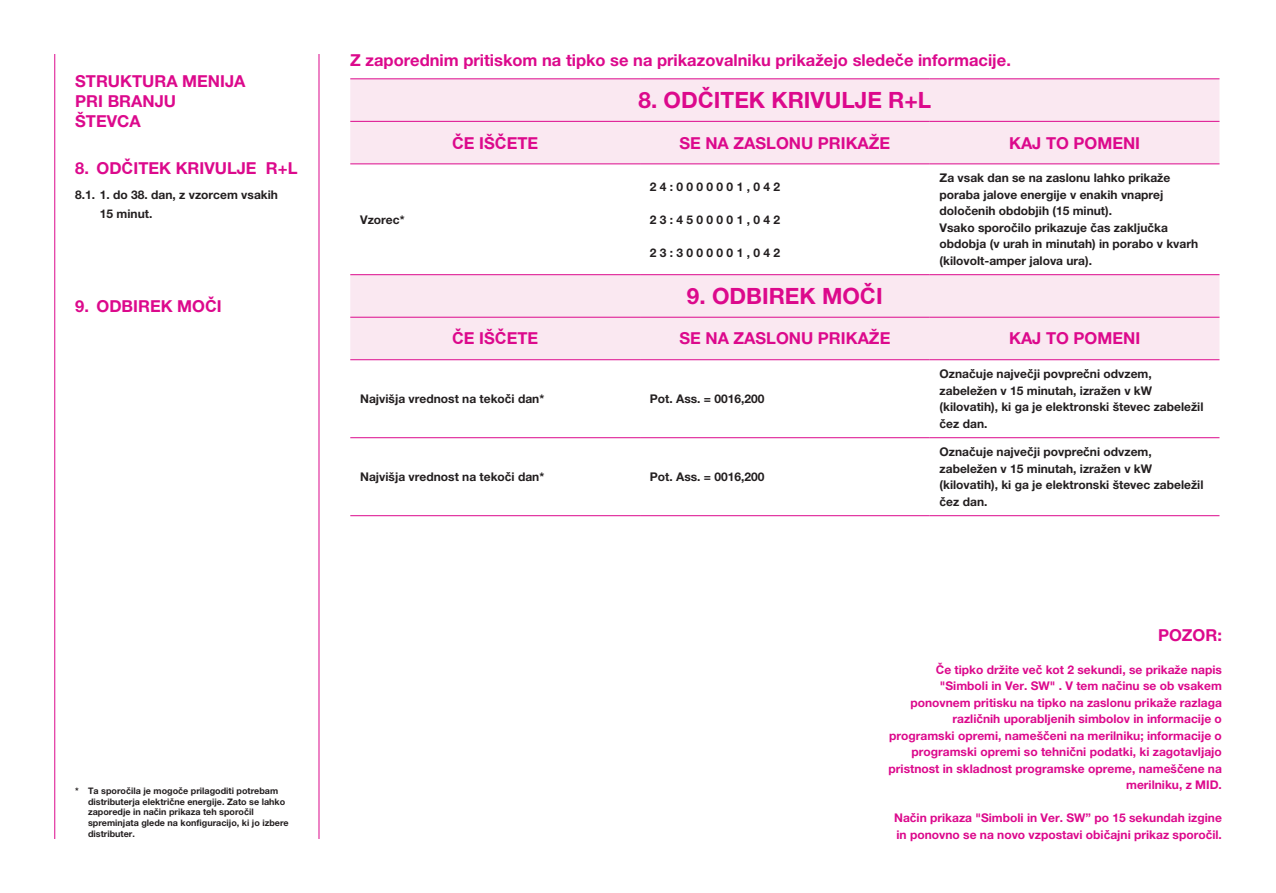
<style>
.page{position:relative;width:1276px;height:893px;background:#fff}
.page>*{position:absolute;margin:0;border:0;box-sizing:border-box;transform-origin:0 0}
.t1{font:700 22.5px "Helvetica Neue LT Std";color:#dc098c}
.t2{font:700 16.5px/19.8px "Helvetica Neue LT Std";color:#dc098c}
.t3{font:700 12px/16.5px "Helvetica Neue LT Std";color:#231f20}
.t4{font:700 12px/16.5px "Helvetica Neue LT Std";color:#dc098c;text-align:right}
.t5{font:700 9px/10.8px "Helvetica Neue LT Std";color:#231f20}
.s1{font-family:"Arial"}
</style>
<div class="page">
<svg style="left:350px;top:79px;width:869px;height:280px;fill:#fae8f1"></svg>
<svg style="left:350px;top:164px;width:290px;height:275px"></svg>
<svg style="left:650px;top:360px;width:569px;height:79px"></svg>
<div style="left:630px;top:164px;width:20px;height:110px;background:#fff"></div>
<div style="left:920px;top:164px;width:19px;height:110px;background:#fff"></div>
<div style="left:630px;top:360px;width:20px;height:77px;background:#fff"></div>
<div style="left:630px;top:438px;width:20px;height:77px;background:#fff"></div>
<div style="left:920px;top:438px;width:19px;height:77px;background:#fff"></div>
<div style="left:920px;top:360px;width:19px;height:77px;background:#fff"></div>
<hr style="left:350px;top:78px;width:290px;height:1px;background:#dc098c">
<hr style="left:640px;top:78px;width:289px;height:1px;background:#dc098c">
<hr style="left:929px;top:78px;width:290px;height:1px;background:#dc098c">
<hr style="left:350px;top:121px;width:290px;height:1px;background:#dc098c">
<hr style="left:640px;top:121px;width:289px;height:1px;background:#dc098c">
<hr style="left:929px;top:121px;width:290px;height:1px;background:#dc098c">
<hr style="left:350px;top:163px;width:290px;height:1px;background:#dc098c">
<hr style="left:640px;top:163px;width:289px;height:1px;background:#dc098c">
<hr style="left:929px;top:163px;width:290px;height:1px;background:#dc098c">
<hr style="left:350px;top:274px;width:290px;height:1px;background:#dc098c">
<hr style="left:350px;top:359px;width:290px;height:1px;background:#dc098c">
<hr style="left:640px;top:274px;width:289px;height:1px;background:#dc098c">
<hr style="left:929px;top:274px;width:290px;height:1px;background:#dc098c">
<hr style="left:929px;top:359px;width:290px;height:1px;background:#dc098c">
<hr style="left:350px;top:437px;width:290px;height:1px;background:#dc098c">
<hr style="left:350px;top:317px;width:290px;height:1px;background:#dc098c">
<hr style="left:350px;top:515px;width:290px;height:1px;background:#dc098c">
<hr style="left:640px;top:317px;width:289px;height:1px;background:#dc098c">
<hr style="left:929px;top:437px;width:290px;height:1px;background:#dc098c">
<hr style="left:929px;top:515px;width:290px;height:1px;background:#dc098c">
<hr style="left:929px;top:317px;width:290px;height:1px;background:#dc098c">
<hr style="left:640px;top:359px;width:289px;height:1px;background:#dc098c">
<hr style="left:640px;top:437px;width:289px;height:1px;background:#dc098c">
<hr style="left:640px;top:515px;width:289px;height:1px;background:#dc098c">
<hr style="left:319px;top:54px;width:1px;height:785px;background:#dc098c">
<hr style="left:54px;top:54px;width:1px;height:785px;background:#dc098c">
<h2 class="t2" style="left:75px;top:71px;width:172px">STRUKTURA MENIJA<br>PRI BRANJU<br>ŠTEVCA</h2>
<h2 class="t2" style="left:75px;top:158px;width:224px">8. OD<span class="s1">Č</span>ITEK KRIVULJE R+L</h2>
<p class="t3" style="left:100px;top:185px;width:180px;line-height:18.6px;text-indent:-25px">8.1. 1. do 38. dan, z vzorcem vsakih<br>15 minut.</p>
<h2 class="t2" style="left:75px;top:296px;width:148px">9. ODBIREK MO<span class="s1">Č</span>I</h2>
<p class="t5" style="left:88px;top:785px;width:202px;text-indent:-13px">* Ta sporo<span class="s1">č</span>ila je mogo<span class="s1">č</span>e prilagoditi potrebam distributerja elektri<span class="s1">č</span>ne energije. Zato se lahko zaporedje in na<span class="s1">č</span>in prikaza teh sporo<span class="s1">č</span>il spreminjata glede na konfiguracijo, ki jo izbere distributer.</p>
<h2 class="t2" style="left:350px;top:50px;width:662px">Z zaporednim pritiskom na tipko se na prikazovalniku prikažejo slede<span class="s1">č</span>e informacije.</h2>
<h1 class="t1" style="left:638px;top:86px;width:294px">8. OD<span class="s1">Č</span>ITEK KRIVULJE R+L</h1>
<p class="t3" style="left:360px;top:211px;width:46px">Vzorec*</p>
<h2 class="t2" style="left:452px;top:132px;width:88px"><span class="s1">Č</span>E IŠ<span class="s1">Č</span>ETE</h2>
<h2 class="t2" style="left:679px;top:132px;width:212px">SE NA ZASLONU PRIKAŽE</h2>
<h2 class="t2" style="left:1009px;top:132px;width:133px">KAJ TO POMENI</h2>
<p class="t3" style="left:650px;top:178px;width:132px">2 4 : 0 0 0 0 0 0 1 , 0 4 2</p>
<p class="t3" style="left:650px;top:211px;width:132px">2 3 : 4 5 0 0 0 0 1 , 0 4 2</p>
<p class="t3" style="left:650px;top:244px;width:132px">2 3 : 3 0 0 0 0 0 1 , 0 4 2</p>
<h1 class="t1" style="left:687px;top:282px;width:197px">9. ODBIREK MO<span class="s1">Č</span>I</h1>
<p class="t3" style="left:939px;top:170px;width:260px">Za vsak dan se na zaslonu lahko prikaže poraba jalove energije v enakih vnaprej dolo<span class="s1">č</span>enih obdobjih (15 minut).<br>Vsako sporo<span class="s1">č</span>ilo prikazuje <span class="s1">č</span>as zaklju<span class="s1">č</span>ka obdobja (v urah in minutah) in porabo v kvarh (kilovolt-amper jalova ura).</p>
<h2 class="t2" style="left:452px;top:328px;width:88px"><span class="s1">Č</span>E IŠ<span class="s1">Č</span>ETE</h2>
<h2 class="t2" style="left:679px;top:328px;width:212px">SE NA ZASLONU PRIKAŽE</h2>
<h2 class="t2" style="left:1009px;top:328px;width:133px">KAJ TO POMENI</h2>
<p class="t3" style="left:360px;top:390px;width:186px">Najvišja vrednost na teko<span class="s1">č</span>i dan*</p>
<p class="t3" style="left:650px;top:390px;width:116px">Pot. Ass. = 0016,200</p>
<p class="t3" style="left:360px;top:468px;width:186px">Najvišja vrednost na teko<span class="s1">č</span>i dan*</p>
<p class="t3" style="left:650px;top:468px;width:116px">Pot. Ass. = 0016,200</p>
<p class="t3" style="left:939px;top:366px;width:265px">Ozna<span class="s1">č</span>uje najve<span class="s1">č</span>ji povpre<span class="s1">č</span>ni odvzem, zabeležen v 15 minutah, izražen v kW (kilovatih), ki ga je elektronski števec zabeležil <span class="s1">č</span>ez dan.</p>
<p class="t3" style="left:939px;top:444px;width:265px">Ozna<span class="s1">č</span>uje najve<span class="s1">č</span>ji povpre<span class="s1">č</span>ni odvzem, zabeležen v 15 minutah, izražen v kW (kilovatih), ki ga je elektronski števec zabeležil <span class="s1">č</span>ez dan.</p>
<h2 class="t2" style="left:1158px;top:625px;width:65px">POZOR:</h2>
<p class="t4" style="left:888px;top:661px;width:335px"><span class="s1">Č</span>e tipko držite ve<span class="s1">č</span> kot 2 sekundi, se prikaže napis "Simboli in Ver. SW" . V tem na<span class="s1">č</span>inu se ob vsakem ponovnem pritisku na tipko na zaslonu prikaže razlaga razli<span class="s1">č</span>nih uporabljenih simbolov in informacije o programski opremi, nameš<span class="s1">č</span>eni na merilniku; informacije o programski opremi so tehni<span class="s1">č</span>ni podatki, ki zagotavljajo pristnost in skladnost programske opreme, nameš<span class="s1">č</span>ene na merilniku, z MID.</p>
<p class="t4" style="left:894px;top:810px;width:329px;text-align:left">Na<span class="s1">č</span>in prikaza "Simboli in Ver. SW” po 15 sekundah izgine in ponovno se na novo vzpostavi obi<span class="s1">č</span>ajni prikaz sporo<span class="s1">č</span>il.</p>
</div>
